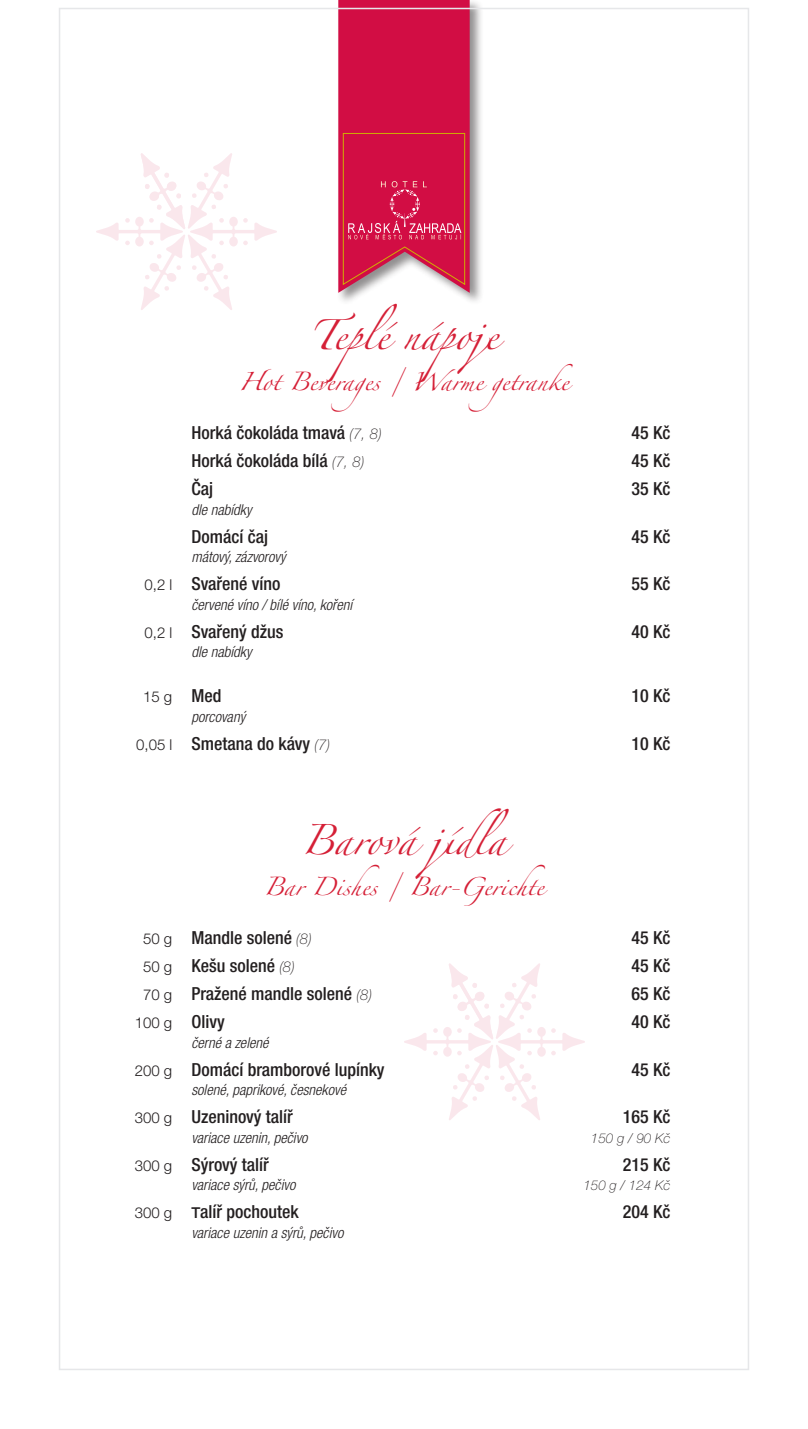
<style>
.page{position:relative;width:808px;height:1429px;background:#fff}
.page>*{position:absolute;margin:0;border:0;box-sizing:border-box;transform-origin:0 0}
.t1{font:27px "Zapfino";color:#d51f36}
.t2{font:500 condensed 18px "Helvetica Neue LT Pro";color:#231f20}
.t3{font:16.5px "Zapfino";color:#d51f36}
.t4{font:italic 300 condensed 15px "Helvetica Neue LT Pro";color:#231f20}
.t5{font:300 15px "Helvetica Neue CE";color:#231f20}
.t6{font:italic 100 13.5px "Helvetica Neue CE";color:#231f20}
.s1{font-family:"Helvetica Neue CE";font-weight:100;font-style:italic;font-stretch:normal;font-size:15px}
.s2{font-family:"Helvetica Neue CE";font-weight:300;font-stretch:normal;font-size:15px}
.s3{font-family:"Helvetica Neue LT Pro";font-weight:500;font-stretch:condensed;font-size:18px}
.s4{font-family:"Helvetica Neue CE";font-stretch:normal;font-size:15px}
</style>
<div class="page">
<svg style="left:96px;top:153px;width:181px;height:157px"></svg>
<svg style="left:404px;top:963px;width:181px;height:157px"></svg>
<div style="left:336px;top:0;width:148px;height:306px;background:#231f20;opacity:.5"></div>
<svg style="left:338px;top:0;width:132px;height:293px;background:#d32452"></svg>
<h1 class="t1" style="left:309px;top:324px;width:197px">Teplé n ápoje</h1>
<p class="t3" style="left:239px;top:374px;width:335px">Hot Beverages / Warme getranke</p>
<p class="t2" style="left:191px;top:422px;width:192px">Horká čokoláda tmavá <span class="s1">(7, 8)</span></p>
<p class="t2" style="left:631px;top:422px;width:40px">45 Kč</p>
<p class="t2" style="left:191px;top:450px;width:174px">Horká čokoláda bílá <span class="s1">(7, 8)</span></p>
<p class="t2" style="left:631px;top:450px;width:40px">45 Kč</p>
<p class="t2" style="left:191px;top:478px;width:23px">Čaj</p>
<p class="t2" style="left:631px;top:478px;width:40px">35 Kč</p>
<p class="t4" style="left:191px;top:501px;width:62px">dle nabídky</p>
<p class="t2" style="left:191px;top:525px;width:78px">Domácí čaj</p>
<p class="t2" style="left:631px;top:525px;width:40px">45 Kč</p>
<p class="t4" style="left:191px;top:548px;width:96px">mátový, zázvorový</p>
<p class="t2" style="left:145px;top:573px;width:137px"><span class="s2">0,2 l</span> Svařené víno</p>
<p class="t2" style="left:631px;top:573px;width:40px">55 Kč</p>
<p class="t4" style="left:191px;top:596px;width:162px">červené víno / bílé víno, koření</p>
<p class="t2" style="left:145px;top:620px;width:140px"><span class="s2">0,2 l</span> Svařený džus</p>
<p class="t2" style="left:631px;top:620px;width:40px">40 Kč</p>
<p class="t4" style="left:191px;top:643px;width:62px">dle nabídky</p>
<p class="t5" style="left:143px;top:688px;width:80px">15 g <span class="s3">Med</span></p>
<p class="t2" style="left:631px;top:685px;width:40px">10 Kč</p>
<p class="t4" style="left:191px;top:708px;width:55px">porcovaný</p>
<p class="t2" style="left:136px;top:732px;width:195px"><span class="s2">0,05 l</span> Smetana do kávy <span class="s1">(7)</span></p>
<p class="t2" style="left:631px;top:732px;width:40px">10 Kč</p>
<h1 class="t1" style="left:301px;top:829px;width:209px">Barová jídla</h1>
<p class="t3" style="left:264px;top:880px;width:283px">Bar Dishes / Bar-Gerichte</p>
<p class="t2" style="left:143px;top:927px;width:170px"><span class="s2">50 g</span> Mandle solené <span class="s1">(8)</span></p>
<p class="t2" style="left:631px;top:927px;width:40px">45 Kč</p>
<p class="t2" style="left:143px;top:955px;width:153px"><span class="s2">50 g</span> Kešu solené <span class="s1">(8)</span></p>
<p class="t2" style="left:631px;top:955px;width:40px">45 Kč</p>
<p class="t2" style="left:143px;top:983px;width:230px"><span class="s2">70 g</span> Pražené mandle solené <span class="s1">(8)</span></p>
<p class="t2" style="left:631px;top:983px;width:40px">65 Kč</p>
<p class="t2" style="left:135px;top:1011px;width:91px"><span class="s2">100 g</span> Olivy</p>
<p class="t2" style="left:631px;top:1011px;width:40px">40 Kč</p>
<p class="t4" style="left:191px;top:1034px;width:79px">černé a zelené</p>
<p class="t2" style="left:135px;top:1059px;width:251px"><span class="s2">200 g</span> Domácí bramborové lupínky</p>
<p class="t2" style="left:631px;top:1059px;width:40px">45 Kč</p>
<p class="t4" style="left:191px;top:1081px;width:156px">solené, paprikové, česnekové</p>
<p class="t2" style="left:135px;top:1106px;width:160px"><span class="s2">300 g</span> Uzeninový talíř</p>
<p class="t2" style="left:623px;top:1106px;width:49px">165 Kč</p>
<p class="t4" style="left:191px;top:1129px;width:118px">variace uzenin, pečivo</p>
<p class="t6" style="left:591px;top:1130px;width:81px">150 g / 90 Kč</p>
<p class="t2" style="left:135px;top:1154px;width:136px"><span class="s2">300 g</span> Sýrový talíř</p>
<p class="t2" style="left:623px;top:1154px;width:49px">215 Kč</p>
<p class="t4" style="left:191px;top:1176px;width:106px">variace sýrů, pečivo</p>
<p class="t6" style="left:583px;top:1177px;width:89px">150 g / 124 Kč</p>
<p class="t5" style="left:135px;top:1204px;width:39px">300 g</p>
<p class="t2" style="left:191px;top:1201px;width:109px"><span class="s4">T</span>alíř pochoutek</p>
<p class="t2" style="left:623px;top:1201px;width:49px">204 Kč</p>
<p class="t4" style="left:191px;top:1224px;width:154px">variace uzenin a sýrů, pečivo</p>
</div>
